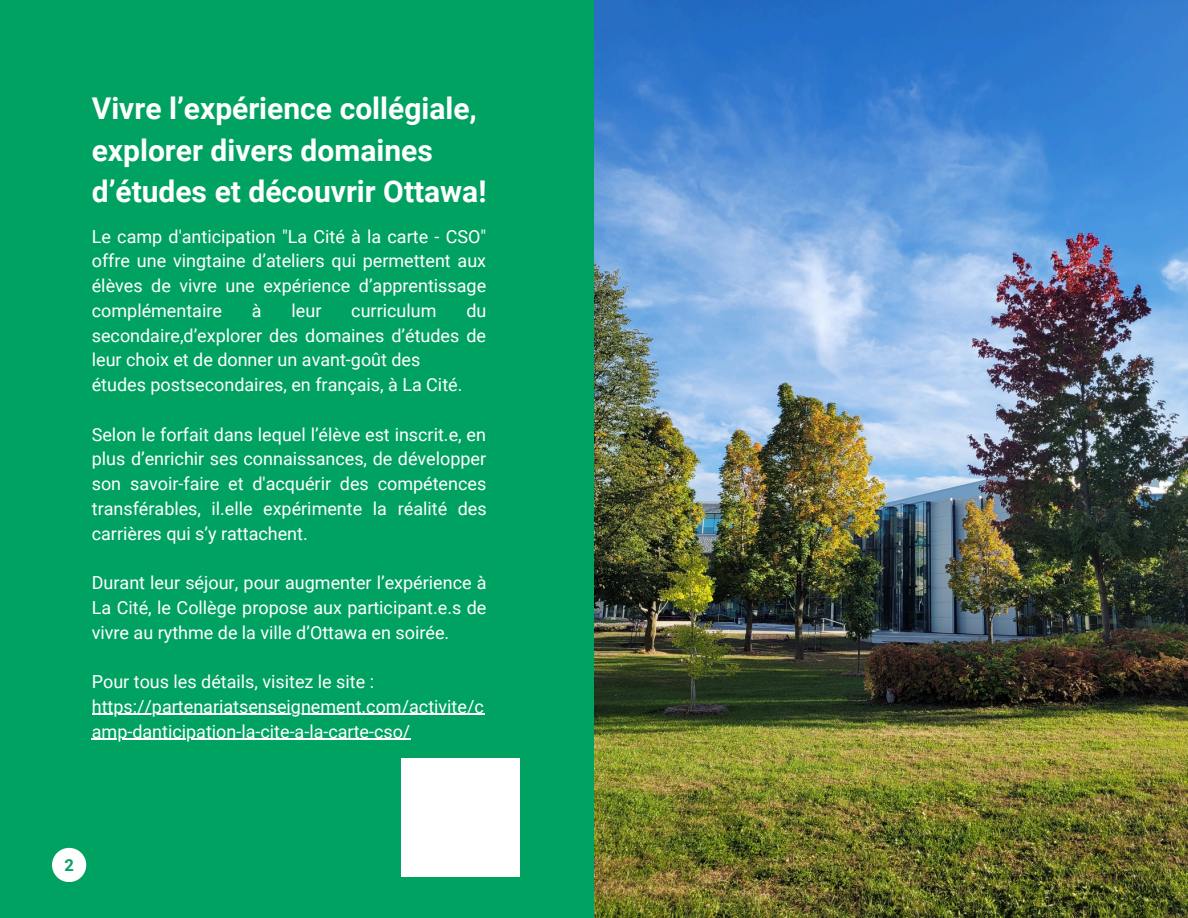
<style>
.page{position:relative;width:1188px;height:918px;background:#00a261}
.page>*{position:absolute;margin:0;border:0;box-sizing:border-box;transform-origin:0 0}
.t1{font:700 30px/41.7px "Roboto";color:#fff}
.t2{font:18px/24.8px "Roboto";color:#fff;text-align:justify}
.t3{font:700 16.5px "Roboto";color:#00a261}
</style>
<div class="page">
<hr style="left:92px;top:714px;width:392px;height:1px;background:#fff">
<hr style="left:92px;top:739px;width:319px;height:1px;background:#fff">
<div style="left:402px;top:758px;width:118px;height:119px;background:#fff"></div>
<div style="left:52px;top:848px;width:34px;height:34px;background:#fff;border-radius:50%"></div>
<img style="left:594px;top:0;width:594px;height:918px">
<h2 class="t1" style="left:92px;top:88px;width:396px">Vivre l’expérience collégiale, explorer divers domaines d’études et découvrir Ottawa!</h2>
<p class="t2" style="left:92px;top:224px;width:396px">Le camp d'anticipation "La Cité à la carte - CSO" offre une vingtaine d’ateliers qui permettent aux élèves de vivre une expérience d’apprentissage complémentaire</p>
<p class="t2" style="left:92px;top:298px;width:396px;text-align:left;text-indent:375px">du secondaire,d’explorer des domaines d’études de leur choix et de donner un avant-goût des<br>études postsecondaires, en français, à La Cité.</p>
<p class="t2" style="left:92px;top:422px;width:396px">Selon le forfait dans lequel l’élève est inscrit.e, en plus d’enrichir ses connaissances, de développer son savoir-faire et d'acquérir des compétences transférables, il.elle expérimente la réalité des carrières qui s’y rattachent.</p>
<p class="t2" style="left:92px;top:571px;width:396px">Durant leur séjour, pour augmenter l’expérience à La Cité, le Collège propose aux participant.e.s de vivre au rythme de la ville d’Ottawa en soirée.</p>
<p class="t2" style="left:92px;top:670px;width:394px;text-align:left">Pour tous les détails, visitez le site : https://partenariatsenseignement.com/activite/c amp-danticipation-la-cite-a-la-carte-cso/</p>
<p class="t2" style="left:252px;top:298px;width:11px">à</p>
<p class="t2" style="left:292px;top:298px;width:31px">leur</p>
<p class="t2" style="left:351px;top:298px;width:87px">curriculum</p>
<p class="t3" style="left:64px;top:855px;width:11px">2</p>
</div>
